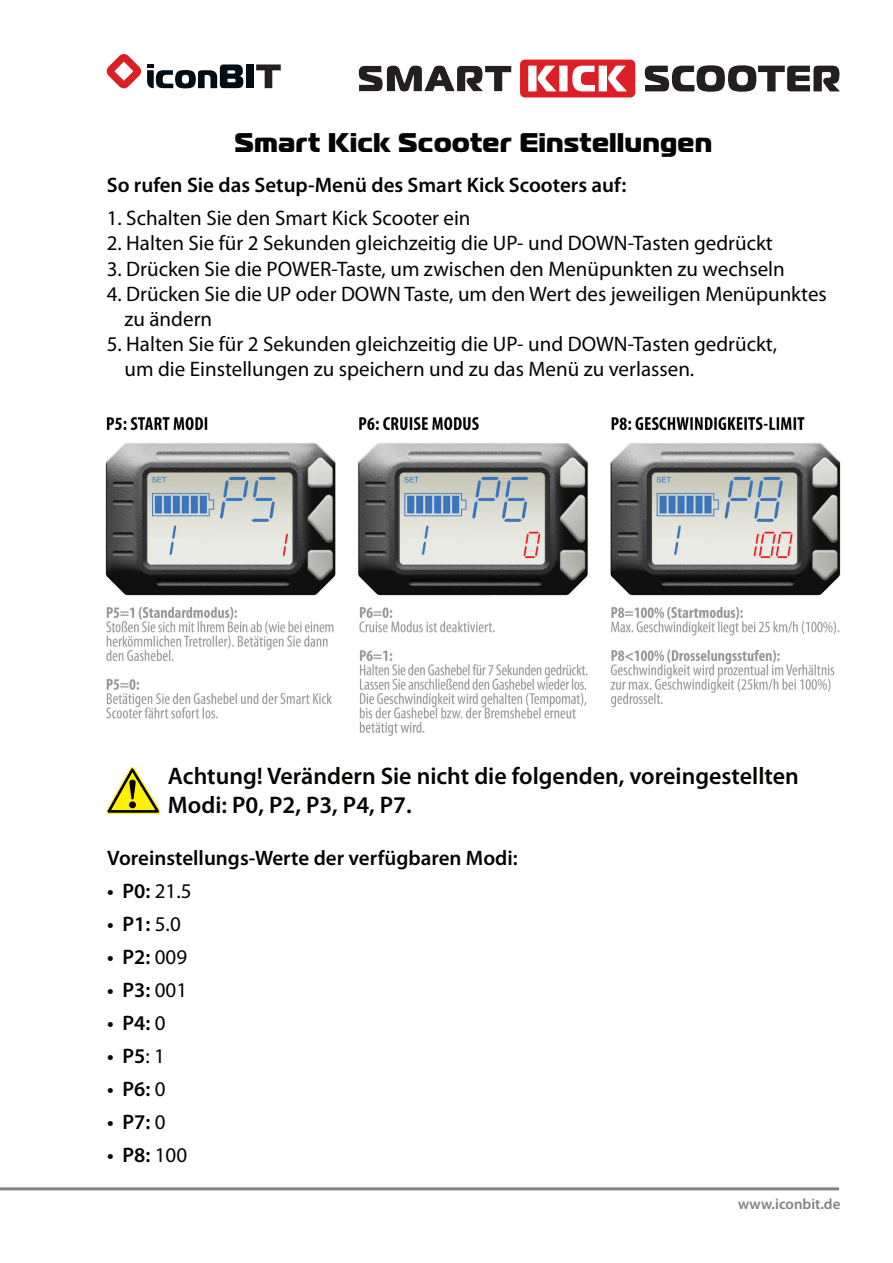
<style>
.page{position:relative;width:893px;height:1263px;background:#fff}
.page>*{position:absolute;margin:0;border:0;box-sizing:border-box;transform-origin:0 0}
.t1{font:27px "Magistral Black C";letter-spacing:.03em;color:#040503}
.t2{font:600 24px/28.8px "Myriad Pro";color:#040503}
.t3{font:21px/25.2px "Myriad Pro";color:#040503}
.t4{font:600 21px "Myriad Pro";color:#040503}
.t5{font:600 15px "Myriad Pro";color:#808285}
.s1{font-weight:400}
</style>
<div class="page">
<hr style="left:0;top:1187px;width:839px;height:3px;background:#808285">
<div style="left:246px;top:64px;width:8px;height:24px;background:#000d15"></div>
<svg style="left:256px;top:64px;width:25px;height:24px"></svg>
<svg style="left:106px;top:54px;width:137px;height:34px"></svg>
<svg style="left:645px;top:65px;width:195px;height:27px"></svg>
<svg style="left:520px;top:60px;width:115px;height:37px"></svg>
<svg style="left:359px;top:66px;width:152px;height:25px"></svg>
<img style="left:105px;top:416px;width:736px;height:320px">
<svg style="left:106px;top:767px;width:54px;height:47px"></svg>
<p class="t1" style="left:235px;top:124px;width:479px">Smart Kick Scooter Einstellungen</p>
<p class="t4" style="left:107px;top:172px;width:521px">So rufen Sie das Setup-Menü des Smart Kick Scooters auf:</p>
<p class="t3" style="left:107px;top:205px;width:365px">1. Schalten Sie den Smart Kick Scooter ein</p>
<p class="t3" style="left:107px;top:230px;width:668px">2. Halten Sie für 2 Sekunden gleichzeitig die UP- und DOWN-Tasten gedrückt</p>
<p class="t3" style="left:107px;top:256px;width:680px">3. Drücken Sie die POWER-Taste, um zwischen den Menüpunkten zu wechseln</p>
<p class="t3" style="left:125px;top:281px;width:704px;text-indent:-18px">4. Drücken Sie die UP oder DOWN Taste, um den Wert des jeweiligen Menüpunktes zu ändern</p>
<p class="t3" style="left:125px;top:331px;width:654px;text-indent:-18px">5. Halten Sie für 2 Sekunden gleichzeitig die UP- und DOWN-Tasten gedrückt, um die Einstellungen zu speichern und zu das Menü zu verlassen.</p>
<p class="t2" style="left:168px;top:761px;width:632px">Achtung! Verändern Sie nicht die folgenden, voreingestellten<br>Modi: P0, P2, P3, P4, P7.</p>
<p class="t4" style="left:107px;top:845px;width:412px">Voreinstellungs-Werte der verfügbaren Modi:</p>
<p class="t4" style="left:107px;top:878px;width:86px">• P0: <span class="s1">21.5</span></p>
<p class="t4" style="left:107px;top:911px;width:75px">• P1: <span class="s1">5.0</span></p>
<p class="t4" style="left:107px;top:944px;width:81px">• P2: <span class="s1">009</span></p>
<p class="t4" style="left:107px;top:977px;width:81px">• P3: <span class="s1">001</span></p>
<p class="t4" style="left:107px;top:1010px;width:60px">• P4: <span class="s1">0</span></p>
<p class="t4" style="left:107px;top:1043px;width:59px">• P5<span class="s1">: 1</span></p>
<p class="t4" style="left:107px;top:1076px;width:60px">• P6: <span class="s1">0</span></p>
<p class="t4" style="left:107px;top:1109px;width:60px">• P7: <span class="s1">0</span></p>
<p class="t4" style="left:107px;top:1142px;width:81px">• P8: <span class="s1">100</span></p>
<p class="t5" style="left:738px;top:1194px;width:104px">www.iconbit.de</p>
</div>
